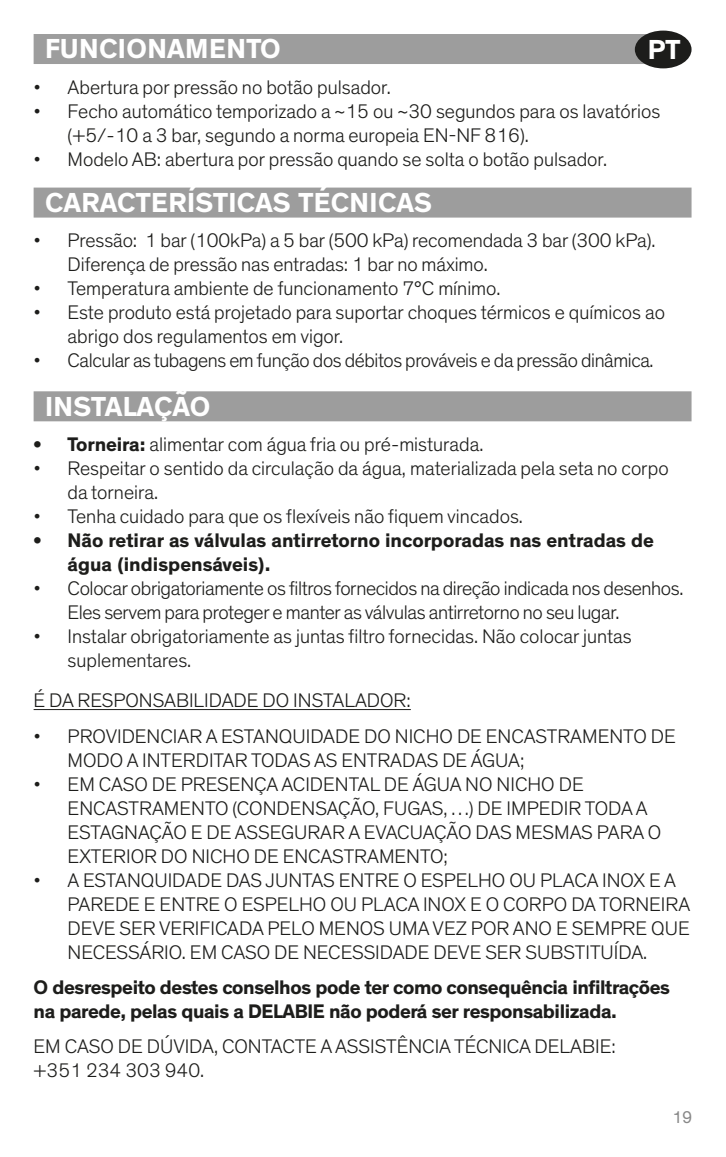
<style>
.page{position:relative;width:726px;height:1157px;background:#fff}
.page>*{position:absolute;margin:0;border:0;box-sizing:border-box;transform-origin:0 0}
.t1{font:700 28px "Theinhardt";letter-spacing:.015em;color:#fff}
.t2{font:700 28px "Theinhardt";letter-spacing:-.005em;color:#fff}
.t3{font:300 20px/24px "Theinhardt";color:#1d1d1b}
.t4{font:300 20px/24px "Theinhardt";letter-spacing:-.02em;color:#1d1d1b}
.t5{font:700 20px/24px "Theinhardt";letter-spacing:-.02em;color:#1d1d1b}
.t6{font:700 20px/24px "Theinhardt";color:#1d1d1b}
.t7{font:17.2px "Theinhardt";color:#888}
.s1{font-weight:700}
</style>
<div class="page">
<div style="left:34px;top:34px;width:635px;height:30px;background:#9d9d9d"></div>
<div style="left:34px;top:187px;width:657px;height:30px;background:#9d9d9d"></div>
<div style="left:34px;top:391px;width:657px;height:30px;background:#9d9d9d"></div>
<div style="left:635px;top:31px;width:56px;height:37px;background:#1d1d1b;border-radius:50%"></div>
<hr style="left:34px;top:709px;width:377px;height:1px;background:#1d1d1b">
<h1 class="t1" style="left:45px;top:33px;width:237px">FUNCIONAMENTO</h1>
<p class="t3" style="left:34px;top:75px;width:358px">• Abertura por pressão no botão pulsador.</p>
<p class="t3" style="left:68px;top:99px;width:594px;text-indent:-34px">• Fecho automático temporizado a ~15 ou ~30 segundos para os lavatórios (+5/-10 a 3 bar, segundo a norma europeia EN-NF 816).</p>
<p class="t3" style="left:34px;top:147px;width:575px">• Modelo AB: abertura por pressão quando se solta o botão pulsador.</p>
<h1 class="t1" style="left:45px;top:186px;width:388px">CARACTERÍSTICAS TÉCNICAS</h1>
<p class="t3" style="left:68px;top:228px;width:589px;text-indent:-34px">• Pressão: 1 bar (100kPa) a 5 bar (500 kPa) recomendada 3 bar (300 kPa).<br>Diferença de pressão nas entradas: 1 bar no máximo.</p>
<p class="t3" style="left:34px;top:276px;width:468px">• Temperatura ambiente de funcionamento 7°C mínimo.</p>
<p class="t3" style="left:68px;top:300px;width:599px;text-indent:-34px">• Este produto está projetado para suportar choques térmicos e químicos ao abrigo dos regulamentos em vigor.</p>
<p class="t4" style="left:34px;top:348px;width:621px">• Calcular as tubagens em função dos débitos prováveis e da pressão dinâmica.</p>
<h1 class="t2" style="left:45px;top:390px;width:167px">INSTALAÇÃO</h1>
<p class="t3" style="left:34px;top:432px;width:451px"><span class="s1">• Torneira:</span> alimentar com água fria ou pré-misturada.</p>
<p class="t3" style="left:68px;top:456px;width:602px;text-indent:-34px">• Respeitar o sentido da circulação da água, materializada pela seta no corpo da torneira.</p>
<p class="t3" style="left:34px;top:504px;width:491px">• Tenha cuidado para que os flexíveis não fiquem vincados.</p>
<p class="t6" style="left:68px;top:528px;width:588px;text-indent:-34px">• Não retirar as válvulas antirretorno incorporadas nas entradas de água (indispensáveis).</p>
<p class="t4" style="left:68px;top:576px;width:617px;text-indent:-34px">• Colocar obrigatoriamente os filtros fornecidos na direção indicada nos desenhos.<br>Eles servem para proteger e manter as válvulas antirretorno no seu lugar.</p>
<p class="t3" style="left:68px;top:624px;width:565px;text-indent:-34px">• Instalar obrigatoriamente as juntas filtro fornecidas. Não colocar juntas suplementares.</p>
<h1 class="t1" style="left:647px;top:33px;width:34px">PT</h1>
<p class="t3" style="left:34px;top:688px;width:379px">É DA RESPONSABILIDADE DO INSTALADOR:</p>
<p class="t3" style="left:68px;top:724px;width:609px;text-indent:-34px">• PROVIDENCIAR A ESTANQUIDADE DO NICHO DE ENCASTRAMENTO DE<br>MODO A INTERDITAR TODAS AS ENTRADAS DE ÁGUA;</p>
<p class="t3" style="left:68px;top:772px;width:595px;text-indent:-34px">• EM CASO DE PRESENÇA ACIDENTAL DE ÁGUA NO NICHO DE ENCASTRAMENTO (CONDENSAÇÃO, FUGAS, …) DE IMPEDIR TODA A ESTAGNAÇÃO E DE ASSEGURAR A EVACUAÇÃO DAS MESMAS PARA O EXTERIOR DO NICHO DE ENCASTRAMENTO;</p>
<p class="t3" style="left:68px;top:868px;width:624px;text-indent:-34px">• A ESTANQUIDADE DAS JUNTAS ENTRE O ESPELHO OU PLACA INOX E A PAREDE E ENTRE O ESPELHO OU PLACA INOX E O CORPO DA TORNEIRA DEVE SER VERIFICADA PELO MENOS UMA VEZ POR ANO E SEMPRE QUE NECESSÁRIO. EM CASO DE NECESSIDADE DEVE SER SUBSTITUÍDA.</p>
<p class="t5" style="left:34px;top:975px;width:638px">O desrespeito destes conselhos pode ter como consequência infiltrações na parede, pelas quais a DELABIE não poderá ser responsabilizada.</p>
<p class="t3" style="left:34px;top:1034px;width:583px">EM CASO DE DÚVIDA, CONTACTE A ASSISTÊNCIA TÉCNICA DELABIE: +351 234 303 940.</p>
<p class="t7" style="left:672px;top:1109px;width:22px">19</p>
</div>
